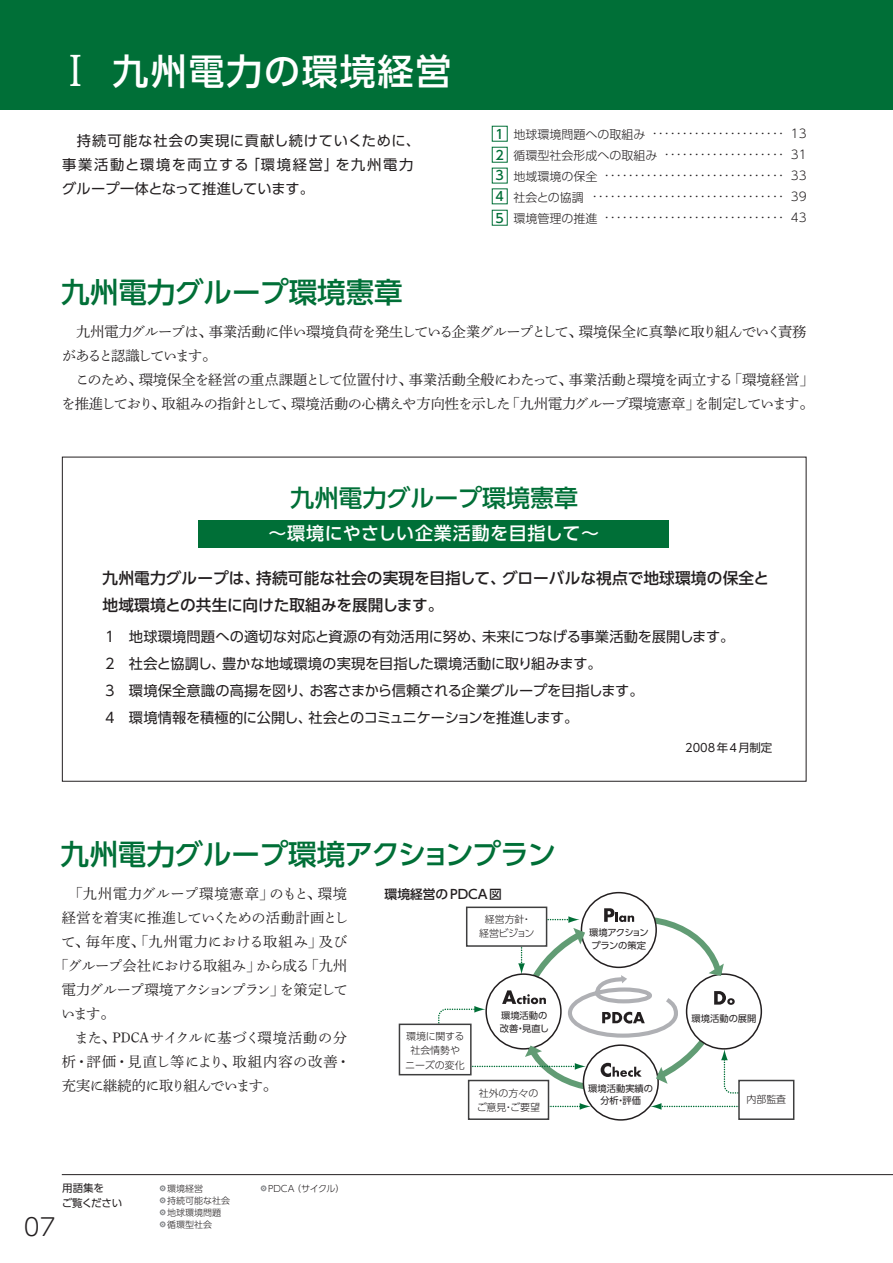
<style>
.page{position:relative;width:893px;height:1263px;background:#fff}
.page>*{position:absolute;margin:0;border:0;box-sizing:border-box;transform-origin:0 0}
.t1{font:36px "UD Shin Go Pro Medium 90 pv RKSJ H";letter-spacing:.05em;color:#fff}
.t2{font:28.5px "UD Shin Go Pro Medium 90 pv RKSJ H";color:#006f37}
.t3{font:24px "UD Shin Go Pro Medium 90 pv RKSJ H";color:#006f37}
.t4{font:24px "UD Shin Go Pro Light 90 pv RKSJ H";color:#231f20}
.t5{font:18px "UD Shin Go Pro Medium 90 pv RKSJ H";letter-spacing:.025em;color:#fff}
.t6{font:15.6px/27px "UD Shin Go Pro Medium 90 pv RKSJ H";letter-spacing:.005em;color:#231f20}
.t7{font:14.25px/24px "Shuei Min Pr 5 L 90 pv RKSJ H";letter-spacing:-.03em;color:#231f20}
.t8{font:14.25px/27px "UD Shin Go Pro Regular 90 pv RKSJ H";letter-spacing:.01em;color:#231f20}
.t9{font:14.25px/24px "UD Shin Go Pro Regular 90 pv RKSJ H";letter-spacing:.065em;color:#231f20}
.t10{font:14.25px "Shuei Min Pr 5 L 90 pv RKSJ H";letter-spacing:-.08em;color:#231f20}
.t11{font:14.25px "Shuei Min Pr 5 L 90 pv RKSJ H";letter-spacing:.005em;color:#231f20}
.t12{font:14.25px "Shuei Min Pr 5 L 90 pv RKSJ H";letter-spacing:.055em;color:#231f20}
.t13{font:14.25px "Shuei Min Pr 5 L 90 pv RKSJ H";letter-spacing:.045em;color:#231f20}
.t14{font:14.25px "Shuei Min Pr 5 L 90 pv RKSJ H";letter-spacing:.05em;color:#231f20}
.t15{font:14.25px "Shuei Min Pr 5 L 90 pv RKSJ H";letter-spacing:-.055em;color:#231f20}
.t16{font:12.75px "UD Shin Go Pro Medium 90 pv RKSJ H";color:#231f20}
.t17{font:12.6px/21px "UD Shin Go Pro Medium 90 pv RKSJ H";color:#006f37;text-align:justify}
.t18{font:12px/21px "UD Shin Go Pro Light 90 pv RKSJ H";color:#231f20}
.t19{font:11.4px "UD Shin Go Pro Regular 90 pv RKSJ H";color:#231f20}
.t20{font:10.5px "UD Shin Go Pro Regular 90 pv RKSJ H";letter-spacing:-.025em;color:#231f20}
.t21{font:10.05px/14.2px "UD Shin Go Pro Light 90 pv RKSJ H";color:#231f20}
.t22{font:10.05px/14.2px "UD Shin Go Pro Light 90 pv RKSJ H";letter-spacing:-.02em;color:#231f20;text-align:center}
.t23{font:9.3px/12.9px "UD Shin Go Pro Regular 90 pv RKSJ H";color:#231f20;text-align:center}
.t24{font:9.3px/12.9px "UD Shin Go Pro Regular 90 pv RKSJ H";letter-spacing:-.03em;color:#231f20}
.t25{font:9px/12px "UD Shin Go Pro Light 90 pv RKSJ H";color:#231f20}
.s1{font-family:"Shuei Min Pro M 90 pv RKSJ H";font-size:45px}
.s2{color:#939598}
</style>
<div class="page">
<div style="left:0;top:0;width:893px;height:110px;background:#006f37"></div>
<div style="left:198px;top:520px;width:470px;height:27px;background:#006f37"></div>
<svg style="left:549px;top:1107px;width:39px;height:3px"></svg>
<svg style="left:508px;top:901px;width:216px;height:206px"></svg>
<svg style="left:437px;top:1006px;width:48px;height:18px"></svg>
<svg style="left:518px;top:947px;width:7px;height:26px"></svg>
<svg style="left:566px;top:975px;width:114px;height:65px"></svg>
<div style="left:467px;top:907px;width:79px;height:39px;background:#fff"></div>
<div style="left:466px;top:907px;width:81px;height:40px;border:2px solid #3e3e3f"></div>
<div style="left:583px;top:1045px;width:75px;height:75px;background:#fff;border-radius:50%"></div>
<div style="left:583px;top:1044px;width:76px;height:77px;border:2px solid #231f20;border-radius:50%"></div>
<div style="left:581px;top:893px;width:75px;height:74px;background:#fff;border-radius:50%"></div>
<div style="left:581px;top:892px;width:76px;height:76px;border:2px solid #231f20;border-radius:50%"></div>
<svg style="left:604px;top:908px;width:30px;height:14px"></svg>
<svg style="left:601px;top:1063px;width:41px;height:14px"></svg>
<div style="left:738px;top:1080px;width:56px;height:40px;border:2px solid #3e3e3f"></div>
<div style="left:686px;top:974px;width:75px;height:75px;background:#fff;border-radius:50%"></div>
<div style="left:686px;top:973px;width:76px;height:77px;border:2px solid #231f20;border-radius:50%"></div>
<div style="left:486px;top:974px;width:75px;height:75px;background:#fff;border-radius:50%"></div>
<div style="left:485px;top:973px;width:77px;height:77px;border:2px solid #231f20;border-radius:50%"></div>
<svg style="left:714px;top:991px;width:21px;height:14px"></svg>
<svg style="left:708px;top:964px;width:16px;height:12px"></svg>
<svg style="left:525px;top:1046px;width:17px;height:11px"></svg>
<svg style="left:544px;top:916px;width:41px;height:28px"></svg>
<svg style="left:650px;top:1049px;width:113px;height:61px"></svg>
<div style="left:469px;top:1081px;width:79px;height:38px;background:#fff"></div>
<div style="left:468px;top:1080px;width:81px;height:40px;border:2px solid #3e3e3f"></div>
<svg style="left:472px;top:1063px;width:114px;height:7px"></svg>
<div style="left:399px;top:1024px;width:73px;height:51px;border:2px solid #3e3e3f"></div>
<svg style="left:502px;top:990px;width:44px;height:14px"></svg>
<hr style="left:62px;top:1174px;width:831px;height:1px;background:#231f20">
<p class="t1" style="left:57px;top:58px;width:395px"><span class="s1">Ⅰ</span> 九州電力の環境経営</p>
<p class="t9" style="left:62px;top:130px;width:359px">　持続可能な社会の実現に貢献し続けていくために、事業活動と環境を両立する「環境経営」を九州電力グループ一体となって推進しています。</p>
<p class="t2" style="left:61px;top:281px;width:343px">九州電力グループ環境憲章</p>
<p class="t17" style="left:495px;top:125px;width:10px">1<br>2<br>3<br>4<br>5</p>
<p class="t18" style="left:513px;top:125px;width:145px">地球環境問題への取組み循環型社会形成への取組み地域環境の保全<br>社会との協調<br>環境管理の推進</p>
<p class="t18" style="left:791px;top:125px;width:17px;text-align:justify">13<br>31<br>33<br>39<br>43</p>
<p class="t18" style="left:592px;top:125px;width:193px;text-align:right">･･････････････････････<br>････････････････････<br>･･････････････････････････････<br>･･････････････････････････････････････････････････････････････</p>
<p class="t7" style="left:61px;top:322px;width:754px">　九州電力グループは、事業活動に伴い環境負荷を発生している企業グループとして、環境保全に真摯に取り組んでいく責務があると認識しています。<br>　このため、環境保全を経営の重点課題として位置付け、事業活動全般にわたって、事業活動と環境を両立する「環境経営」を推進しており、取組みの指針として、環境活動の心構えや方向性を示した「九州電力グループ環境憲章」を制定しています。</p>
<p class="t3" style="left:291px;top:489px;width:289px">九州電力グループ環境憲章</p>
<p class="t5" style="left:269px;top:527px;width:332px">～環境にやさしい企業活動を目指して～</p>
<p class="t6" style="left:103px;top:567px;width:668px">九州電力グループは、持続可能な社会の実現を目指して、グローバルな視点で地球環境の保全と地域環境との共生に向けた取組みを展開します。</p>
<p class="t8" style="left:103px;top:625px;width:633px">１　地球環境問題への適切な対応と資源の有効活用に努め、未来につなげる事業活動を展開します。２　社会と協調し、豊かな地域環境の実現を目指した環境活動に取り組みます。<br>３　環境保全意識の高揚を図り、お客さまから信頼される企業グループを目指します。<br>４　環境情報を積極的に公開し、社会とのコミュニケーションを推進します。</p>
<p class="t19" style="left:685px;top:744px;width:89px">2008年4月制定</p>
<p class="t2" style="left:61px;top:844px;width:496px">九州電力グループ環境アクションプラン</p>
<p class="t14" style="left:69px;top:888px;width:280px">「九州電力グループ環境憲章」のもと、環境</p>
<p class="t7" style="left:62px;top:908px;width:288px">経営を着実に推進していくための活動計画とし</p>
<p class="t12" style="left:61px;top:936px;width:287px">て、毎年度、「九州電力における取組み」及び</p>
<p class="t7" style="left:55px;top:956px;width:294px">「グループ会社における取組み」から成る「九州</p>
<p class="t10" style="left:62px;top:984px;width:288px">電力グループ環境アクションプラン」を策定して</p>
<p class="t7" style="left:61px;top:1004px;width:55px">います。</p>
<p class="t11" style="left:62px;top:1032px;width:287px">　また、PDCAサイクルに基づく環境活動の分</p>
<p class="t13" style="left:62px;top:1056px;width:290px">析・評価・見直し等により、取組内容の改善・</p>
<p class="t15" style="left:62px;top:1080px;width:217px">充実に継続的に取り組んでいます。</p>
<p class="t4" style="left:24px;top:1218px;width:33px">07</p>
<p class="t20" style="left:62px;top:1184px;width:43px">用語集を</p>
<p class="t25" style="left:259px;top:1184px;width:87px"><span class="s2">・</span>PDCA（サイクル）</p>
<p class="t20" style="left:62px;top:1199px;width:62px">ご覧ください</p>
<p class="t25" style="left:158px;top:1184px;width:73px"><span class="s2">・</span>環境経営<br><span class="s2">・</span>持続可能な社会<span class="s2">・</span>地球環境問題<span class="s2">・</span>循環型社会</p>
<p class="t16" style="left:385px;top:889px;width:119px">環境経営のPDCA図</p>
<p class="t22" style="left:479px;top:913px;width:57px">経営方針・経営ビジョン</p>
<p class="t21" style="left:405px;top:1031px;width:61px;text-align:center">環境に関する社会情勢やニーズの変化</p>
<p class="t23" style="left:500px;top:1010px;width:51px;text-align:left">環境活動の改善・見直し</p>
<p class="t21" style="left:477px;top:1088px;width:65px">社外の方々のご意見・ご要望</p>
<p class="t24" style="left:589px;top:928px;width:61px">環境アクションプランの策定</p>
<p class="t23" style="left:588px;top:1083px;width:66px">環境活動実績の分析・評価</p>
<p class="t23" style="left:692px;top:1013px;width:66px">環境活動の展開</p>
<p class="t21" style="left:746px;top:1093px;width:41px">内部監査</p>
</div>
